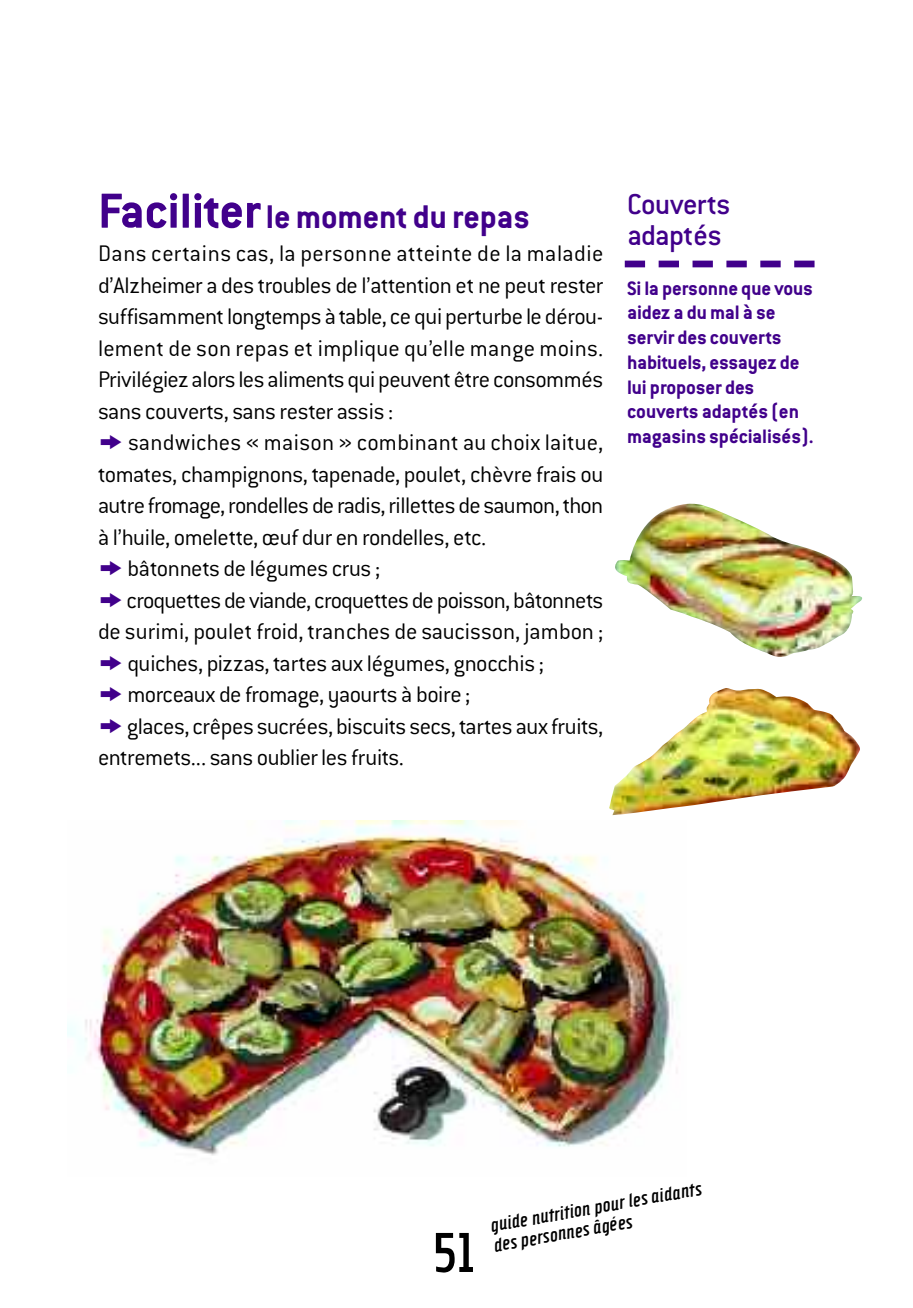
<style>
.page{position:relative;width:913px;height:1308px;background:#fff}
.page>*{position:absolute;margin:0;border:0;box-sizing:border-box;transform-origin:0 0}
.t1{font:58.5px "Hybrid";color:#000}
.t2{font:700 36px "Conduit ITC";letter-spacing:-.005em;color:#41008b}
.t3{font:500 31.5px/31.5px "Conduit ITC";letter-spacing:-.015em;color:#41008b}
.t4{font:300 24.75px/31.5px "Conduit ITC";letter-spacing:-.015em;color:#000}
.t5{font:700 21.38px/24.8px "Conduit ITC";letter-spacing:-.005em;color:#41008b}
.t6{font:italic 20.25px/20.2px "Hybrid";color:#000}
.s1{font-size:54px}
.s2{font-family:"Zeal";font-weight:400;font-size:25.88px;color:#41008b}
</style>
<div class="page">
<svg style="left:644px;top:261px;width:137px;height:6px"></svg>
<div style="left:624px;top:261px;width:20px;height:6px;background:#41008b"></div>
<div style="left:793px;top:261px;width:21px;height:6px;background:#41008b"></div>
<img style="left:67px;top:820px;width:613px;height:336px">
<img style="left:609px;top:688px;width:250px;height:127px">
<img style="left:615px;top:503px;width:246px;height:154px">
<h2 class="t2" style="left:98px;top:195px;width:433px"><span class="s1">Faciliter</span>le moment du repas</h2>
<p class="t4" style="left:98px;top:238px;width:506px">Dans certains cas, la personne atteinte de la maladie d’Alzheimer a des troubles de l’attention et ne peut rester suffisammentlongtemps à table, ce qui perturbe le dérou&shy;lement de son repas et implique qu’elle mange moins.<br>Privilégiez alors les alimentsquipeuvent être consommés sans couverts, sans rester assis :<br><span class="s2">k</span> sandwiches « maison » combinant au choix laitue, tomates, champignons, tapenade, poulet, chèvre frais ou autre fromage,rondellesde radis,rillettesde saumon,thon à l’huile, omelette, œuf dur en rondelles, etc. <span class="s2">k</span>bâtonnets de légumes crus ;<br><span class="s2">k</span>croquettesdeviande, croquettesdepoisson,bâtonnets de surimi, poulet froid, tranches de saucisson, jambon ; <span class="s2">k</span>quiches, pizzas, tartes aux légumes, gnocchis ;<br><span class="s2">k</span> morceaux de fromage, yaourts à boire ;<br><span class="s2">k</span>glaces, crêpes sucrées, biscuits secs,tartes aux fruits, entremets... sans oublier les fruits.</p>
<p class="t3" style="left:626px;top:188px;width:105px">Couverts adaptés</p>
<p class="t5" style="left:626px;top:275px;width:188px">Si la personne que vous aidez a du mal à se servir des couverts habituels, essayez de lui proposer des couverts adaptés (en magasins spécialisés).</p>
<h1 class="t1" style="left:432px;top:1222px;width:48px">51</h1>
<p class="t6" style="left:489px;top:1215px;width:216px;rotate:-10deg">guide nutrition pour les aidants des personnes âgées</p>
</div>
